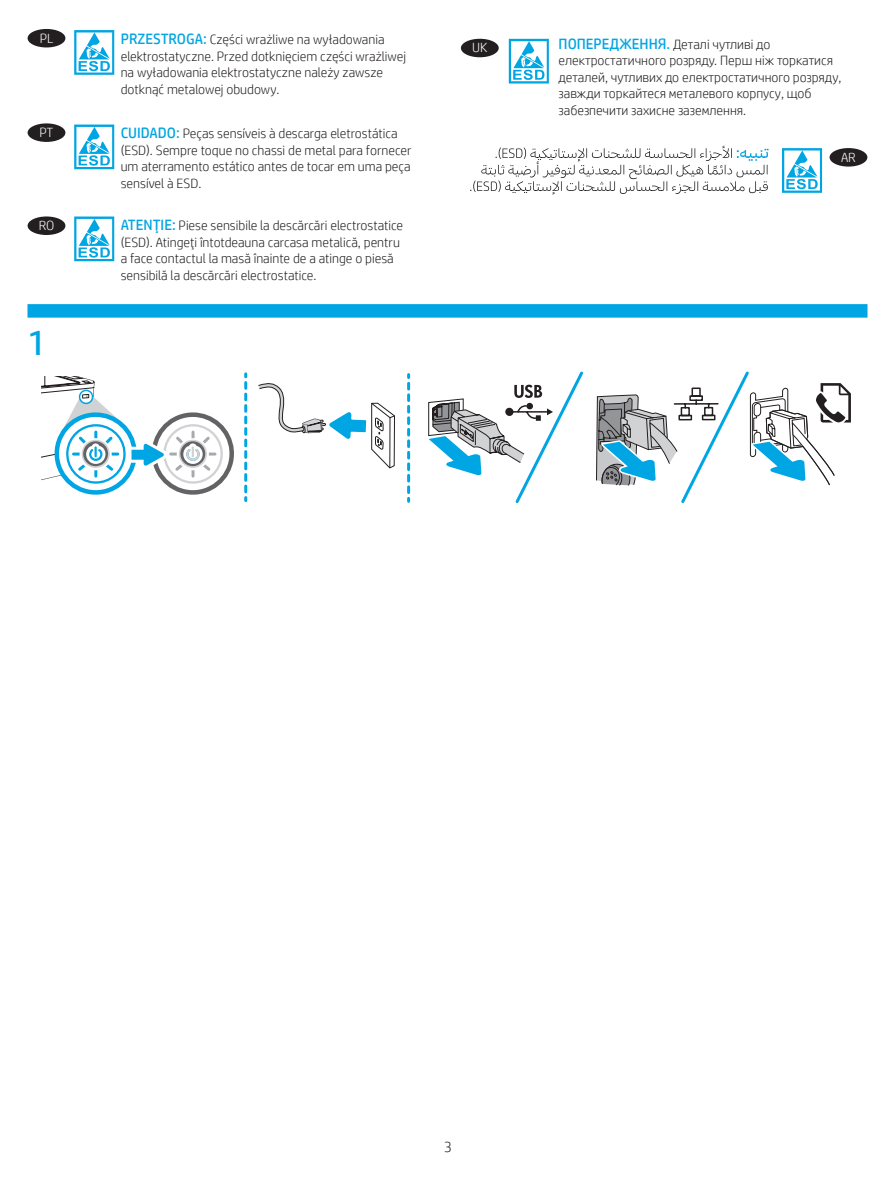
<style>
.page{position:relative;width:895px;height:1190px;background:#fff}
.page>*{position:absolute;margin:0;border:0;box-sizing:border-box;transform-origin:0 0}
.t1{font:36px "HP Simplified";color:#00a5e3}
.t2{font:300 15px "HP Simplified";color:#231f20}
.t3{font:300 13.5px/16.5px "HP Simplified";color:#231f20}
.t4{font:300 13.35px "HP Simplified";color:#fff}
.s1{font-weight:400;font-size:15px;color:#00a5e3}
</style>
<div class="page">
<div style="left:27px;top:304px;width:840px;height:13px;background:#00a5e3"></div>
<svg style="left:407px;top:383px;width:3px;height:118px"></svg>
<svg style="left:258px;top:383px;width:137px;height:85px"></svg>
<svg style="left:244px;top:374px;width:3px;height:126px"></svg>
<svg style="left:428px;top:371px;width:155px;height:132px"></svg>
<svg style="left:42px;top:376px;width:192px;height:119px"></svg>
<svg style="left:596px;top:371px;width:254px;height:132px"></svg>
<svg style="left:74px;top:30px;width:40px;height:45px"></svg>
<div style="left:28px;top:29px;width:37px;height:18px;background:#231f20;border-radius:50%"></div>
<svg style="left:74px;top:124px;width:40px;height:45px"></svg>
<div style="left:28px;top:123px;width:37px;height:19px;background:#231f20;border-radius:50%"></div>
<svg style="left:74px;top:216px;width:40px;height:45px"></svg>
<div style="left:28px;top:216px;width:37px;height:19px;background:#231f20;border-radius:50%"></div>
<svg style="left:508px;top:39px;width:40px;height:44px"></svg>
<div style="left:460px;top:39px;width:38px;height:18px;background:#231f20;border-radius:50%"></div>
<svg style="left:782px;top:148px;width:39px;height:45px"></svg>
<div style="left:829px;top:148px;width:38px;height:18px;background:#231f20;border-radius:50%"></div>
<svg style="left:470px;top:146px;width:298px;height:48px"></svg>
<p class="t4" style="left:40px;top:29px;width:15px">PL</p>
<p class="t3" style="left:121px;top:31px;width:287px"><span class="s1">PRZESTROGA:</span> Części wrażliwe na wyładowania elektrostatyczne. Przed dotknięciem części wrażliwej na wyładowania elektrostatyczne należy zawsze dotknąć metalowej obudowy.</p>
<p class="t4" style="left:39px;top:124px;width:16px">PT</p>
<p class="t3" style="left:121px;top:125px;width:292px"><span class="s1">CUIDADO:</span> Peças sensíveis à descarga eletrostática (ESD). Sempre toque no chassi de metal para fornecer um aterramento estático antes de tocar em uma peça sensível à ESD.</p>
<p class="t4" style="left:39px;top:217px;width:17px">RO</p>
<p class="t3" style="left:121px;top:217px;width:284px"><span class="s1">ATENŢIE:</span> Piese sensibile la descărcări electrostatice (ESD). Atingeţi întotdeauna carcasa metalică, pentru a face contactul la masă înainte de a atinge o piesă sensibilă la descărcări electrostatice.</p>
<h1 class="t1" style="left:27px;top:319px;width:21px">1</h1>
<p class="t4" style="left:472px;top:39px;width:17px">UK</p>
<p class="t3" style="left:558px;top:35px;width:284px"><span class="s1">ПОПЕРЕДЖЕННЯ.</span> Деталі чутливі до електростатичного розряду. Перш ніж торкатися деталей, чутливих до електростатичного розряду, завжди торкайтеся металевого корпусу, щоб забезпечити захисне заземлення.</p>
<p class="t4" style="left:840px;top:148px;width:16px">AR</p>
<p class="t2" style="left:444px;top:1136px;width:10px">3</p>
</div>
